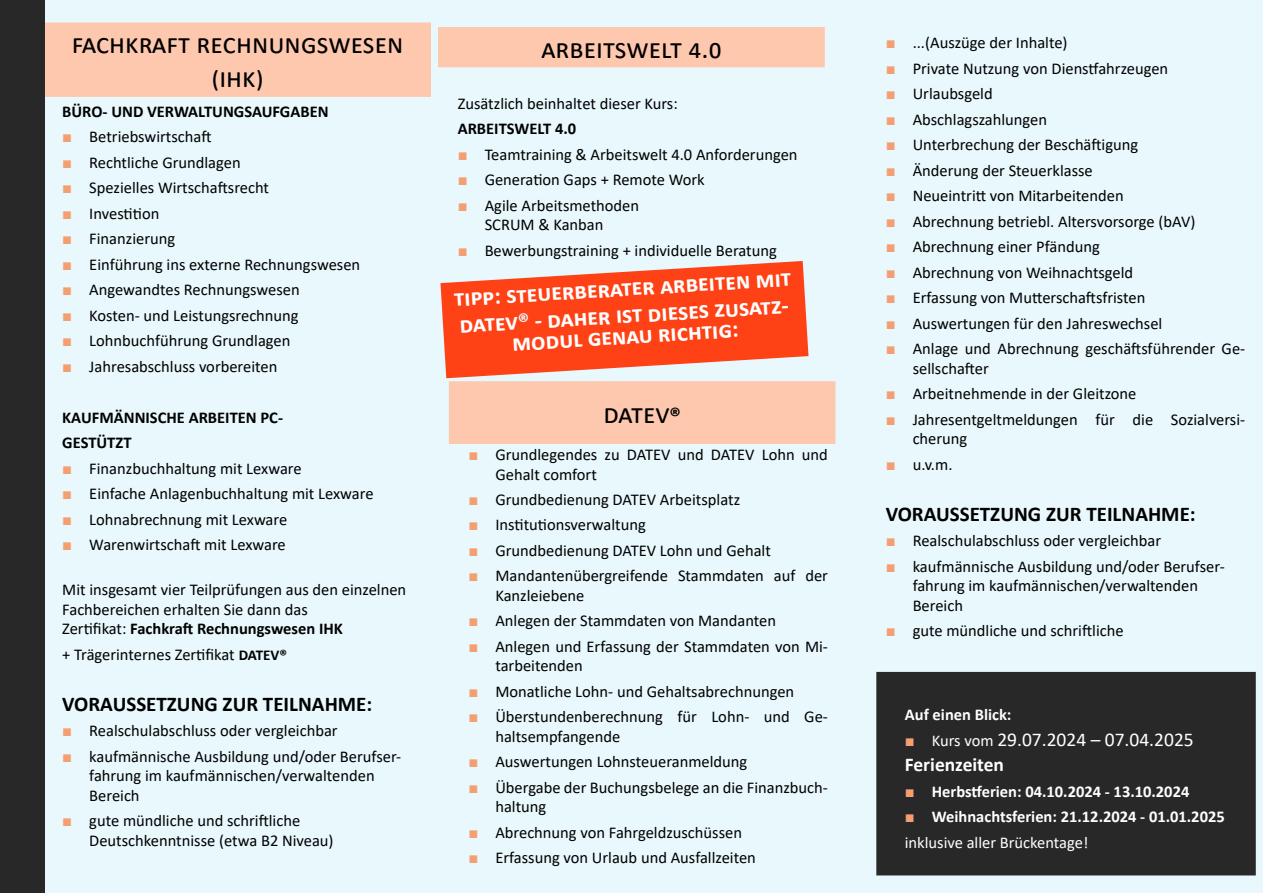
<style>
.page{position:relative;width:1263px;height:893px;background:#fff}
.page>*{position:absolute;margin:0;border:0;box-sizing:border-box;transform-origin:0 0}
.t1{font:28.5px/34.2px "Calibri";color:#000;text-align:center}
.t2{font:700 24px/26px "Calibri";color:#fff}
.t3{font:700 21px "Calibri";color:#000}
.t4{font:19.5px/25.5px "Calibri";color:#fff}
.t5{font:16.5px/19.5px "Calibri";color:#000}
.t6{font:700 16.5px/25.5px "Calibri";color:#fff}
.t7{font:700 16.5px/25.5px "Calibri";color:#000}
.s1{font-family:"Arial";color:#f49f72}
.s2{font-weight:700}
.s3{font-weight:700;font-size:15px}
.s4{font-weight:700;font-size:22.5px}
.s5{font-family:"Arial";font-size:16.5px;color:#f49f72}
.s6{font-size:16.5px}
.s7{font-family:"Arial";font-weight:400;color:#f49f72}
.s8{font-weight:400}
</style>
<div class="page">
<div style="left:44px;top:0;width:1219px;height:893px;background:#e8f8fc"></div>
<div style="left:439px;top:28px;width:385px;height:39px;background:#fec8af"></div>
<div style="left:438px;top:27px;width:387px;height:40px;border:2px solid #fec8af"></div>
<div style="left:45px;top:23px;width:385px;height:73px;background:#fec8af"></div>
<div style="left:44px;top:22px;width:387px;height:75px;border:2px solid #fec8af"></div>
<div style="left:450px;top:382px;width:385px;height:61px;background:#fec8af"></div>
<div style="left:449px;top:381px;width:386px;height:63px;border:2px solid #fec8af"></div>
<svg style="left:437px;top:258px;width:375px;height:123px;background:#e9ecee"></svg>
<div style="left:0;top:0;width:44px;height:893px;background:#282828"></div>
<div style="left:881px;top:677px;width:369px;height:193px;background:#282828"></div>
<div style="left:876px;top:672px;width:380px;height:203px;border:10px solid #282828"></div>
<svg style="left:444px;top:264px;width:361px;height:111px;background:#fb5b37"></svg>
<h1 class="t1" style="left:72px;top:26px;width:333px">Fach kraft Rech nungswesen (IHK)</h1>
<p class="t5" style="left:886px;top:33px;width:183px"><span class="s1">■</span> ...(Auszüge der Inhalte)</p>
<h1 class="t1" style="left:541px;top:31px;width:182px">Arbeitswelt 4.0</h1>
<p class="t5" style="left:886px;top:58px;width:284px"><span class="s1">■</span> Private Nutzung von Dienstfahrzeugen</p>
<p class="t5" style="left:886px;top:84px;width:109px"><span class="s1">■</span> Urlaubsgeld</p>
<p class="t5" style="left:886px;top:109px;width:163px"><span class="s1">■</span> Abschlagszahlungen</p>
<p class="t5" style="left:886px;top:135px;width:254px"><span class="s1">■</span> Unterbrechung der Beschäftigung</p>
<p class="t5" style="left:886px;top:160px;width:209px"><span class="s1">■</span> Änderung der Steuerklasse</p>
<p class="t5" style="left:886px;top:186px;width:240px"><span class="s1">■</span> Neueintritt von Mitarbeitenden</p>
<p class="t5" style="left:886px;top:211px;width:311px"><span class="s1">■</span> Abrechnung betriebl. Altersvorsorge (bAV)</p>
<p class="t5" style="left:886px;top:237px;width:216px"><span class="s1">■</span> Abrechnung einer Pfändung</p>
<p class="t5" style="left:886px;top:262px;width:249px"><span class="s1">■</span> Abrechnung von Weihnachtsgeld</p>
<p class="t5" style="left:886px;top:288px;width:261px"><span class="s1">■</span> Erfassung von Mutterschaftsfristen</p>
<p class="t5" style="left:886px;top:313px;width:278px"><span class="s1">■</span> Auswertungen für den Jahreswechsel</p>
<p class="t5" style="left:913px;top:339px;width:334px;text-indent:-27px"><span class="s1">■</span> Anlage und Abrechnung geschäftsführender Ge&shy;sellschafter</p>
<p class="t5" style="left:886px;top:384px;width:252px"><span class="s1">■</span> Arbeitnehmende in der Gleitzone</p>
<p class="t5" style="left:913px;top:409px;width:334px;text-indent:-27px"><span class="s1">■</span> Jahresentgeltmeldungen für die Sozialversi&shy;cherung</p>
<p class="t5" style="left:886px;top:454px;width:68px"><span class="s1">■</span> u.v.m.</p>
<p class="t3" style="left:886px;top:499px;width:311px">VORAUSSETZUNG ZUR TEILNAHME:</p>
<p class="t5" style="left:886px;top:531px;width:277px"><span class="s1">■</span> Realschulabschluss oder vergleichbar</p>
<p class="t5" style="left:913px;top:556px;width:314px;text-indent:-27px"><span class="s1">■</span> kaufmännische Ausbildung und/oder Berufser&shy;fahrung im kaufmännischen/verwaltenden<br>Bereich</p>
<p class="t5" style="left:886px;top:621px;width:239px"><span class="s1">■</span> gute mündliche und schriftliche</p>
<p class="t5" style="left:458px;top:93px;width:222px">Zusätzlich beinhaltet dieser Kurs:</p>
<p class="t7" style="left:458px;top:116px;width:120px">ARBEITSWELT 4.0</p>
<p class="t5" style="left:458px;top:144px;width:341px"><span class="s1">■</span> Teamtraining &amp; Arbeitswelt 4.0 Anforderungen</p>
<p class="t5" style="left:458px;top:169px;width:248px"><span class="s1">■</span> Generation Gaps + Remote Work</p>
<p class="t5" style="left:458px;top:195px;width:183px;text-align:center"><span class="s1">■</span> Agile Arbeitsmethoden<br>SCRUM &amp; Kanban</p>
<p class="t5" style="left:458px;top:240px;width:321px"><span class="s1">■</span> Bewerbungstraining + individuelle Beratung</p>
<p class="t7" style="left:62px;top:98px;width:268px">BÜRO- UND VERWALTUNGSAUFGABEN</p>
<p class="t5" style="left:62px;top:127px;width:151px"><span class="s1">■</span> Betriebswirtschaft</p>
<p class="t5" style="left:62px;top:152px;width:180px"><span class="s1">■</span> Rechtliche Grundlagen</p>
<p class="t5" style="left:62px;top:178px;width:208px"><span class="s1">■</span> Spezielles Wirtschaftsrecht</p>
<p class="t5" style="left:62px;top:203px;width:99px"><span class="s1">■</span> Investition</p>
<p class="t5" style="left:62px;top:229px;width:114px"><span class="s1">■</span> Finanzierung</p>
<p class="t5" style="left:62px;top:254px;width:299px"><span class="s1">■</span> Einführung ins externe Rechnungswesen</p>
<p class="t5" style="left:62px;top:280px;width:239px"><span class="s1">■</span> Angewandtes Rechnungswesen</p>
<p class="t5" style="left:62px;top:305px;width:238px"><span class="s1">■</span> Kosten- und Leistungsrechnung</p>
<p class="t5" style="left:62px;top:331px;width:230px"><span class="s1">■</span> Lohnbuchführung Grundlagen</p>
<p class="t5" style="left:62px;top:356px;width:217px"><span class="s1">■</span> Jahresabschluss vorbereiten</p>
<p class="t7" style="left:62px;top:404px;width:222px">KAUFMÄNNISCHE ARBEITEN PC-<br>GESTÜTZT</p>
<p class="t5" style="left:62px;top:458px;width:241px"><span class="s1">■</span> Finanzbuchhaltung mit Lexware</p>
<p class="t5" style="left:62px;top:484px;width:313px"><span class="s1">■</span> Einfache Anlagenbuchhaltung mit Lexware</p>
<p class="t5" style="left:62px;top:509px;width:226px"><span class="s1">■</span> Lohnabrechnung mit Lexware</p>
<p class="t5" style="left:62px;top:535px;width:225px"><span class="s1">■</span> Warenwirtschaft mit Lexware</p>
<p class="t5" style="left:62px;top:580px;width:345px">Mit insgesamt vier Teilprüfungen aus den einzelnen<br>Fachbereichen erhalten Sie dann das<br>Zertifikat: <span class="s2">Fachkraft Rechnungswesen IHK</span></p>
<p class="t5" style="left:62px;top:644px;width:226px">+ Trägerinternes Zertifikat <span class="s3">DATEV®</span></p>
<p class="t3" style="left:62px;top:689px;width:311px">VORAUSSETZUNG ZUR TEILNAHME:</p>
<p class="t5" style="left:62px;top:721px;width:277px"><span class="s1">■</span> Realschulabschluss oder vergleichbar</p>
<p class="t5" style="left:89px;top:746px;width:314px;text-indent:-27px"><span class="s1">■</span> kaufmännische Ausbildung und/oder Berufser&shy;fahrung im kaufmännischen/verwaltenden<br>Bereich</p>
<p class="t5" style="left:89px;top:811px;width:246px;text-indent:-27px"><span class="s1">■</span> gute mündliche und schriftliche<br>Deutschkenntnisse (etwa B2 Niveau)</p>
<h2 class="t2" style="left:453px;top:286px;width:339px;rotate:-4deg">TIPP: Steuerberater arbeiten mi t datev</h2>
<h2 class="t2" style="left:510px;top:313px;width:280px;line-height:20.7px;text-indent:24px;rotate:-4deg">- daher ist di eses Zusatz&shy;modul genau richtig:</h2>
<h1 class="t1" style="left:603px;top:396px;width:79px">DATEV<span class="s4">®</span></h1>
<p class="t5" style="left:495px;top:444px;width:334px;text-indent:-27px"><span class="s1">■</span> Grundlegendes zu DATEV und DATEV Lohn und<br>Gehalt comfort</p>
<p class="t5" style="left:468px;top:489px;width:273px"><span class="s1">■</span> Grundbedienung DATEV Arbeitsplatz</p>
<p class="t5" style="left:468px;top:515px;width:179px"><span class="s1">■</span> Institutionsverwaltung</p>
<p class="t5" style="left:468px;top:540px;width:304px"><span class="s1">■</span> Grundbedienung DATEV Lohn und Gehalt</p>
<p class="t5" style="left:495px;top:566px;width:334px;text-indent:-27px"><span class="s1">■</span> Mandantenübergreifende Stammdaten auf der<br>Kanzleiebene</p>
<p class="t5" style="left:468px;top:611px;width:309px"><span class="s1">■</span> Anlegen der Stammdaten von Mandanten</p>
<p class="t5" style="left:495px;top:636px;width:334px;text-indent:-27px"><span class="s1">■</span> Anlegen und Erfassung der Stammdaten von Mi&shy;tarbeitenden</p>
<p class="t5" style="left:468px;top:681px;width:327px"><span class="s1">■</span> Monatliche Lohn- und Gehaltsabrechnungen</p>
<p class="t5" style="left:495px;top:707px;width:334px;text-indent:-27px"><span class="s1">■</span> Überstundenberechnung für Lohn- und Ge&shy;haltsempfangende</p>
<p class="t5" style="left:468px;top:752px;width:280px"><span class="s1">■</span> Auswertungen Lohnsteueranmeldung</p>
<p class="t5" style="left:495px;top:777px;width:334px;text-indent:-27px"><span class="s1">■</span> Übergabe der Buchungsbelege an die Finanzbuch&shy;haltung</p>
<p class="t5" style="left:468px;top:822px;width:275px"><span class="s1">■</span> Abrechnung von Fahrgeldzuschüssen</p>
<p class="t5" style="left:468px;top:848px;width:289px"><span class="s1">■</span> Erfassung von Urlaub und Ausfallzeiten</p>
<p class="t6" style="left:905px;top:702px;width:108px">Auf einen Blick:</p>
<p class="t4" style="left:905px;top:726px;width:290px"><span class="s5">■</span> <span class="s6">Kurs vom</span> 29.07.2024 – 07.04.2025<br><span class="s2">Ferienzeiten</span></p>
<p class="t6" style="left:905px;top:778px;width:286px"><span class="s7">■</span> Herbstferien: 04.10.2024 - 13.10.2024</p>
<p class="t6" style="left:905px;top:804px;width:321px"><span class="s7">■</span> Weihnachtsferien: 21.12.2024 - 01.01.2025 <span class="s8">inklusive aller Brückentage!</span></p>
</div>
